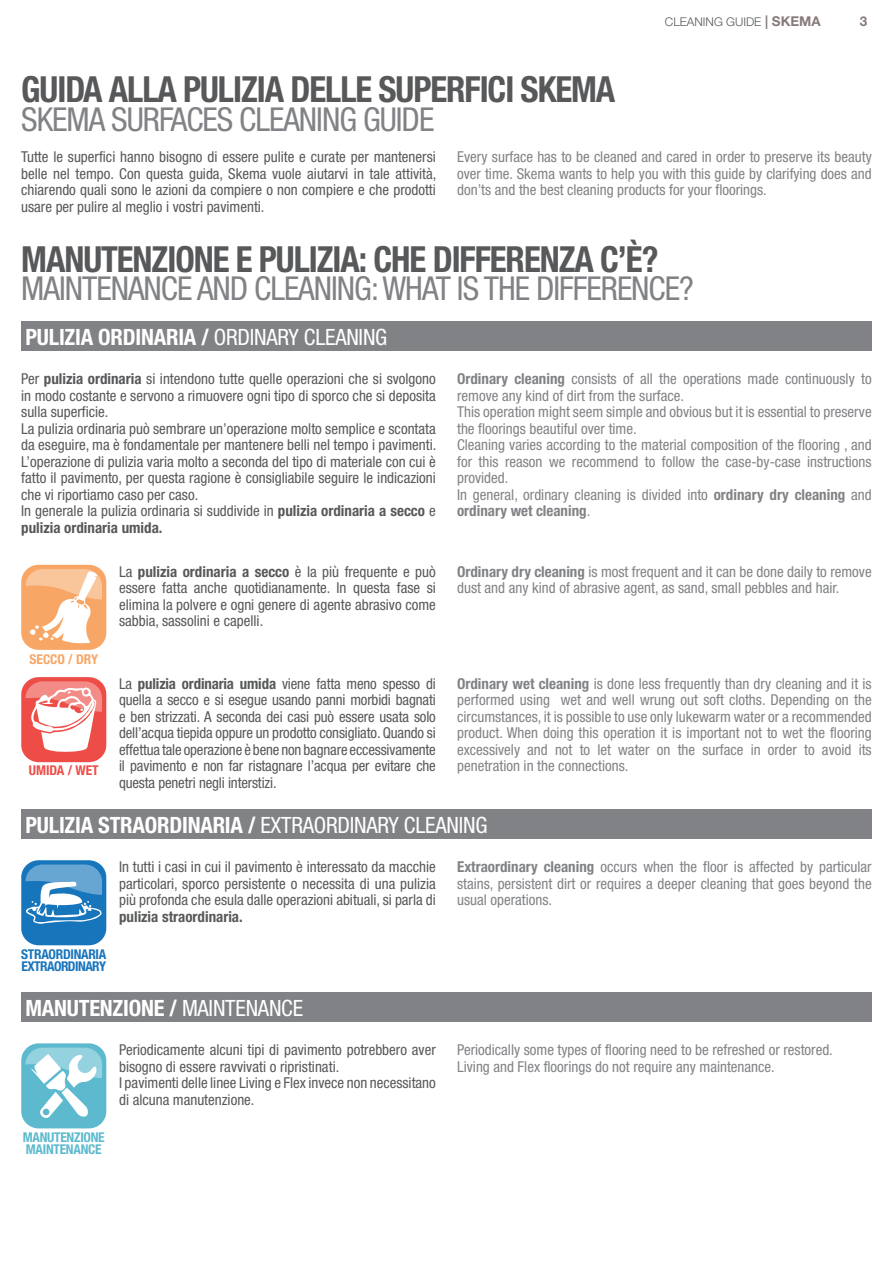
<style>
.page{position:relative;width:893px;height:1263px;background:#fff}
.page>*{position:absolute;margin:0;border:0;box-sizing:border-box;transform-origin:0 0}
.t1{font:700 condensed 36px "Helvetica Neue";letter-spacing:-.03em;color:#57585a}
.t2{font:condensed 33px "Helvetica Neue";letter-spacing:-.03em;color:#808285}
.t3{font:700 condensed 22.5px "Helvetica Neue";letter-spacing:-.01em;color:#fff}
.t4{font:condensed 15px/16.5px "Helvetica Neue";color:#57585a;text-align:justify}
.t5{font:condensed 15px/16.5px "Helvetica Neue";color:#808285}
.t6{font:700 condensed 15px/16.5px "Helvetica Neue";color:#57585a}
.t7{font:700 condensed 13.5px "Helvetica Neue";letter-spacing:-.03em;color:#1775bc}
.t8{font:700 condensed 13.5px "Helvetica Neue";letter-spacing:-.02em;color:#5dbace}
.t9{font:700 condensed 13.5px "Helvetica Neue";color:#f7a666}
.t10{font:700 condensed 13.5px "Helvetica Neue";color:#ed4d46}
.t11{font:700 13.5px "Helvetica Neue LT Std";color:#867b78}
.t12{font:300 12px "Helvetica Neue LT Std";color:#57585a}
.s1{font-weight:700;font-size:13.5px;color:#867b78}
.s2{font-weight:400}
.s3{font-weight:700}
</style>
<div class="page">
<div style="left:21px;top:565px;width:85px;height:85px;background:#f7a666;border-radius:17px"></div>
<svg style="left:26px;top:569px;width:76px;height:75px"></svg>
<div style="left:21px;top:677px;width:85px;height:85px;background:#ed4d46;border-radius:17px"></div>
<svg style="left:26px;top:681px;width:76px;height:71px"></svg>
<div style="left:21px;top:860px;width:85px;height:85px;background:#1775bc;border-radius:17px"></div>
<svg style="left:26px;top:864px;width:76px;height:60px"></svg>
<div style="left:21px;top:1043px;width:85px;height:85px;background:#5dbace;border-radius:17px"></div>
<svg style="left:26px;top:1047px;width:76px;height:71px"></svg>
<div style="left:21px;top:322px;width:851px;height:29px;background:#808285"></div>
<div style="left:21px;top:809px;width:851px;height:30px;background:#808285"></div>
<div style="left:21px;top:992px;width:851px;height:30px;background:#808285"></div>
<p class="t1" style="left:21px;top:68px;width:596px">GUIDA ALLA PULIZIA DELLE SUPERFICI SKEMA</p>
<p class="t2" style="left:21px;top:100px;width:414px">SKEMA SURFACES CLEANING GUIDE</p>
<p class="t12" style="left:665px;top:14px;width:157px">CLEANING GUIDE <span class="s1">| SKEMA</span></p>
<p class="t11" style="left:860px;top:12px;width:9px">3</p>
<p class="t4" style="left:21px;top:149px;width:417px">Tutte le superfici hanno bisogno di essere pulite e curate per mantenersi belle nel tempo. Con questa guida, Skema vuole aiutarvi in tale attività, chiarendo quali sono le azioni da compiere o non compiere e che prodotti usare per pulire al meglio i vostri pavimenti.</p>
<p class="t5" style="left:457px;top:149px;width:416px;text-align:justify">Every surface has to be cleaned and cared in order to preserve its beauty over time. Skema wants to help you with this guide by clarifying does and don’ts and the best cleaning products for your floorings.</p>
<p class="t1" style="left:21px;top:237px;width:639px">MANUTENZIONE E PULIZIA: CHE DIFFERENZA C’È?</p>
<p class="t2" style="left:21px;top:269px;width:674px">MAINTENANCE AND CLEANING: WHAT IS THE DIFFERENCE?</p>
<p class="t3" style="left:26px;top:324px;width:363px">PULIZIA ORDINARIA / <span class="s2">ORDINARY CLEANING</span></p>
<p class="t4" style="left:21px;top:371px;width:416px">Per <span class="s3">pulizia ordinaria</span> si intendono tutte quelle operazioni che si svolgono in modo costante e servono a rimuovere ogni tipo di sporco che si deposita sulla superficie.</p>
<p class="t4" style="left:21px;top:420px;width:417px">La pulizia ordinaria può sembrare un’operazione molto semplice e scontata da eseguire, ma è fondamentale per mantenere belli nel tempo i pavimenti.<br>L’operazione di pulizia varia molto a seconda del tipo di materiale con cui è fatto il pavimento, per questa ragione è consigliabile seguire le indicazioni che vi riportiamo caso per caso.</p>
<p class="t6" style="left:21px;top:503px;width:416px"><span class="s2">In generale la pulizia ordinaria si suddivide in</span> pulizia ordinaria a secco <span class="s2">e </span>pulizia ordinaria umida.</p>
<p class="t5" style="left:457px;top:371px;width:416px"><span class="s3">Ordinary cleaning</span> consists of all the operations made continuously to remove any kind of dirt from the surface.</p>
<p class="t5" style="left:457px;top:404px;width:416px">This operation might seem simple and obvious but it is essential to preserve the floorings beautiful over time.</p>
<p class="t5" style="left:457px;top:437px;width:416px;text-align:justify">Cleaning varies according to the material composition of the flooring , and for this reason we recommend to follow the case-by-case instructions provided.</p>
<p class="t5" style="left:457px;top:486px;width:416px">In general, ordinary cleaning is divided into <span class="s3">ordinary dry cleaning</span> and <span class="s3">ordinary wet cleaning</span>.</p>
<p class="t9" style="left:30px;top:651px;width:70px">SECCO / DRY</p>
<p class="t10" style="left:29px;top:762px;width:71px">UMIDA / WET</p>
<p class="t4" style="left:119px;top:563px;width:318px">La <span class="s3">pulizia ordinaria a secco</span> è la più frequente e può essere fatta anche quotidianamente. In questa fase si elimina la polvere e ogni genere di agente abrasivo come sabbia, sassolini e capelli.</p>
<p class="t5" style="left:457px;top:563px;width:416px"><span class="s3">Ordinary dry cleaning</span> is most frequent and it can be done daily to remove dust and any kind of abrasive agent, as sand, small pebbles and hair.</p>
<p class="t4" style="left:119px;top:675px;width:318px">La <span class="s3">pulizia ordinaria umida</span> viene fatta meno spesso di quella a secco e si esegue usando panni morbidi bagnati e ben strizzati. A seconda dei casi può essere usata solo dell’acqua tiepida oppure un prodotto consigliato. Quando si effettua tale operazione è bene non bagnare eccessivamente il pavimento e non far ristagnare l’acqua per evitare che questa penetri negli interstizi.</p>
<p class="t5" style="left:457px;top:675px;width:416px;text-align:justify"><span class="s3">Ordinary wet cleaning</span> is done less frequently than dry cleaning and it is performed using wet and well wrung out soft cloths. Depending on the circumstances, it is possible to use only lukewarm water or a recommended product. When doing this operation it is important not to wet the flooring excessively and not to let water on the surface in order to avoid its penetration in the connections.</p>
<p class="t3" style="left:26px;top:811px;width:463px">PULIZIA STRAORDINARIA / <span class="s2">EXTRAORDINARY CLEANING</span></p>
<p class="t7" style="left:21px;top:946px;width:87px">STRAORDINARIA</p>
<p class="t7" style="left:22px;top:958px;width:86px">EXTRAORDINARY</p>
<p class="t4" style="left:119px;top:858px;width:318px">In tutti i casi in cui il pavimento è interessato da macchie particolari, sporco persistente o necessita di una pulizia più profonda che esula dalle operazioni abituali, si parla di <span class="s3">pulizia straordinaria.</span></p>
<p class="t5" style="left:457px;top:858px;width:416px;text-align:justify"><span class="s3">Extraordinary cleaning</span> occurs when the floor is affected by particular stains, persistent dirt or requires a deeper cleaning that goes beyond the usual operations.</p>
<p class="t3" style="left:26px;top:994px;width:279px">MANUTENZIONE / <span class="s2">MAINTENANCE</span></p>
<p class="t4" style="left:119px;top:1041px;width:318px">Periodicamente alcuni tipi di pavimento potrebbero aver bisogno di essere ravvivati o ripristinati.</p>
<p class="t4" style="left:119px;top:1074px;width:318px">I pavimenti delle linee Living e Flex invece non necessitano di alcuna manutenzione.</p>
<p class="t8" style="left:23px;top:1129px;width:83px">MANUTENZIONE</p>
<p class="t8" style="left:26px;top:1141px;width:77px">MAINTENANCE</p>
<p class="t5" style="left:457px;top:1041px;width:377px">Periodically some types of flooring need to be refreshed or restored.</p>
<p class="t5" style="left:457px;top:1058px;width:319px">Living and Flex floorings do not require any maintenance.</p>
</div>
